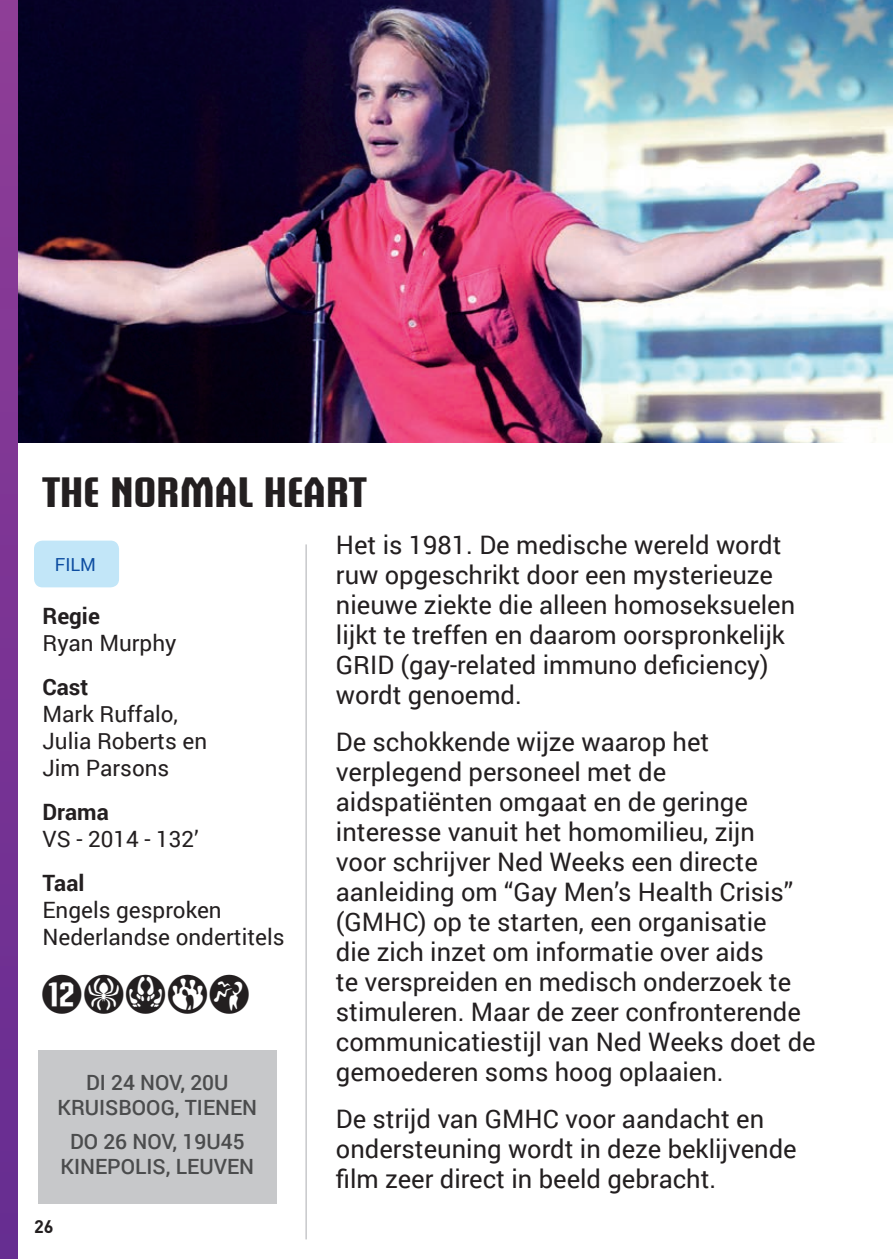
<style>
.page{position:relative;width:893px;height:1259px;background:#fff}
.page>*{position:absolute;margin:0;border:0;box-sizing:border-box;transform-origin:0 0}
.t1{font:700 42px "Briem Akademi Std";color:#231f20}
.t2{font:39px "DVD Symbol";color:#231f20}
.t3{font:25.5px/30px "Roboto";color:#231f20}
.t4{font:22.5px/27px "Roboto";color:#231f20}
.t5{font:700 22.5px "Roboto";color:#231f20}
.t6{font:500 21px/25.2px "Roboto";color:#4b4c4d;text-align:center}
.t7{font:18px "Roboto";color:#0d4da1}
.t8{font:700 18px "DIN Pro";color:#231f20}
</style>
<div class="page">
<img style="left:17px;top:0;width:876px;height:442px">
<div style="left:0;top:0;width:17px;height:1259px;background:linear-gradient(to bottom,#8f3d97,#662c91)"></div>
<div style="left:38px;top:1050px;width:238px;height:153px;background:#c7c8ca"></div>
<hr style="left:305px;top:544px;width:2px;height:695px;background:#c7c8ca">
<div style="left:34px;top:540px;width:85px;height:47px;background:#c2e6f8;border-radius:9px"></div>
<h1 class="t1" style="left:43px;top:469px;width:326px">THE NORMAL HEART</h1>
<p class="t3" style="left:336px;top:529px;width:461px">Het is 1981. De medische wereld wordt ruw opgeschrikt door een mysterieuze nieuwe ziekte die alleen homoseksuelen lijkt te treffen en daarom oorspronkelijk GRID (gay-related immuno deficiency) wordt genoemd.</p>
<p class="t3" style="left:336px;top:726px;width:481px">De schokkende wijze waarop het verplegend personeel met de aidspatiënten omgaat en de geringe interesse vanuit het homomilieu, zijn<br>voor schrijver Ned Weeks een directe aanleiding om “Gay Men’s Health Crisis” (GMHC) op te starten, een organisatie<br>die zich inzet om informatie over aids<br>te verspreiden en medisch onderzoek te stimuleren. Maar de zeer confronterende communicatiestijl van Ned Weeks doet de gemoederen soms hoog oplaaien.</p>
<p class="t3" style="left:336px;top:1103px;width:462px">De strijd van GMHC voor aandacht en ondersteuning wordt in deze beklijvende film zeer direct in beeld gebracht.</p>
<p class="t7" style="left:55px;top:552px;width:43px">FILM</p>
<p class="t5" style="left:43px;top:600px;width:59px">Regie</p>
<p class="t4" style="left:43px;top:629px;width:135px">Ryan Murphy</p>
<p class="t5" style="left:43px;top:671px;width:47px">Cast</p>
<p class="t4" style="left:43px;top:700px;width:166px">Mark Ruffalo,<br>Julia Roberts en<br>Jim Parsons</p>
<p class="t5" style="left:43px;top:796px;width:68px">Drama</p>
<p class="t4" style="left:43px;top:825px;width:158px">VS - 2014 - 132’</p>
<p class="t5" style="left:43px;top:867px;width:43px">Taal</p>
<p class="t4" style="left:43px;top:896px;width:243px">Engels gesproken<br>Nederlandse ondertitels</p>
<h2 class="t2" style="left:210px;top:975px;width:43px">●</h2>
<p class="t6" style="left:57px;top:1068px;width:201px">DI 24 NOV, 20U<br>KRUISBOOG, TIENEN</p>
<p class="t6" style="left:61px;top:1127px;width:195px">DO 26 NOV, 19U45<br>KINEPOLIS, LEUVEN</p>
<p class="t8" style="left:34px;top:1214px;width:21px">26</p>
</div>
